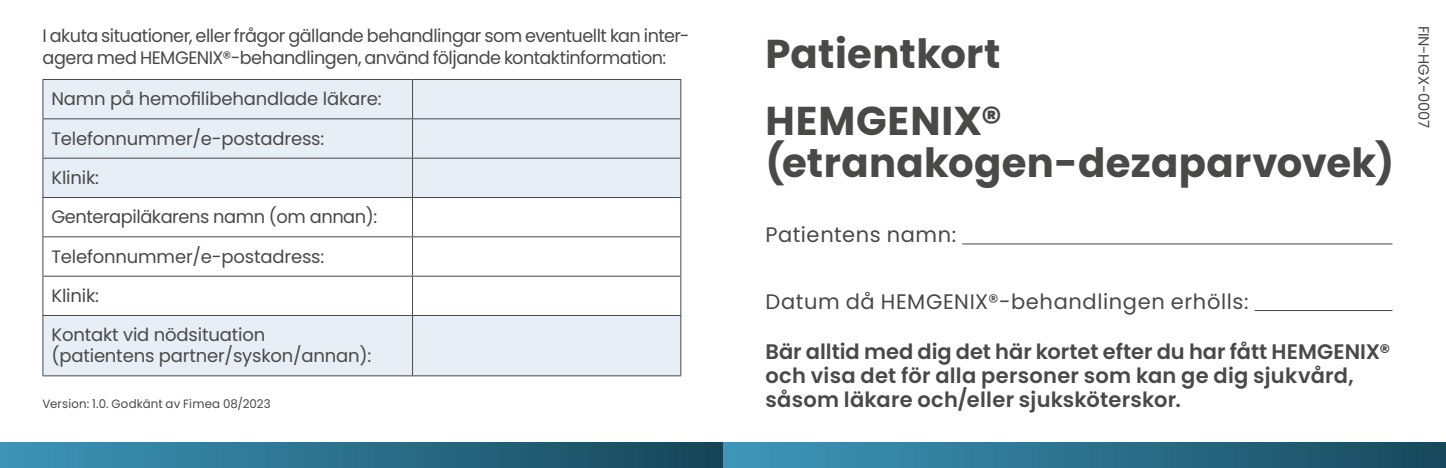
<style>
.page{position:relative;width:1446px;height:468px;background:#fff}
.page>*{position:absolute;margin:0;border:0;box-sizing:border-box;transform-origin:0 0}
.t1{font:700 40.2px/67.5px "Poppins";letter-spacing:.01em;color:#494948}
.t2{font:600 21px/24px "Poppins";letter-spacing:.01em;color:#494948}
.t3{font:21px "Poppins";letter-spacing:.03em;color:#494948}
.t4{font:18px/39.3px "Poppins";letter-spacing:-.02em;color:#494948}
.t5{font:15px "Poppins";letter-spacing:-.01em;color:#494948}
.t6{font:12px "Poppins";letter-spacing:.015em;color:#494948}
</style>
<div class="page">
<div style="left:723px;top:442px;width:723px;height:26px;background:linear-gradient(to right,#3f98bb,#18495e)"></div>
<div style="left:0;top:442px;width:723px;height:26px;background:linear-gradient(to right,#3e96b8,#17465b)"></div>
<hr style="left:962px;top:243px;width:430px;height:1px;background:#494948">
<hr style="left:1254px;top:310px;width:138px;height:1px;background:#494948">
<svg style="left:43px;top:80px;width:637px;height:295px;fill:#e8eef5"></svg>
<hr style="left:43px;top:79px;width:369px;height:1px;background:#494948">
<hr style="left:42px;top:80px;width:1px;height:38px;background:#494948">
<hr style="left:412px;top:79px;width:269px;height:1px;background:#494948">
<hr style="left:412px;top:80px;width:1px;height:38px;background:#494948">
<hr style="left:680px;top:80px;width:1px;height:38px;background:#494948">
<hr style="left:43px;top:118px;width:369px;height:1px;background:#494948">
<hr style="left:42px;top:119px;width:1px;height:39px;background:#494948">
<hr style="left:412px;top:118px;width:269px;height:1px;background:#494948">
<hr style="left:412px;top:119px;width:1px;height:39px;background:#494948">
<hr style="left:680px;top:119px;width:1px;height:39px;background:#494948">
<hr style="left:43px;top:158px;width:369px;height:1px;background:#494948">
<hr style="left:42px;top:158px;width:1px;height:39px;background:#494948">
<hr style="left:412px;top:158px;width:269px;height:1px;background:#494948">
<hr style="left:412px;top:158px;width:1px;height:39px;background:#494948">
<hr style="left:680px;top:158px;width:1px;height:39px;background:#494948">
<hr style="left:43px;top:197px;width:369px;height:1px;background:#494948">
<hr style="left:42px;top:198px;width:1px;height:38px;background:#494948">
<hr style="left:412px;top:197px;width:269px;height:1px;background:#494948">
<hr style="left:412px;top:198px;width:1px;height:38px;background:#494948">
<hr style="left:680px;top:198px;width:1px;height:38px;background:#494948">
<hr style="left:43px;top:236px;width:369px;height:1px;background:#494948">
<hr style="left:42px;top:237px;width:1px;height:39px;background:#494948">
<hr style="left:412px;top:236px;width:269px;height:1px;background:#494948">
<hr style="left:412px;top:237px;width:1px;height:39px;background:#494948">
<hr style="left:680px;top:237px;width:1px;height:39px;background:#494948">
<hr style="left:43px;top:275px;width:369px;height:2px;background:#494948">
<hr style="left:42px;top:276px;width:1px;height:39px;background:#494948">
<hr style="left:412px;top:275px;width:269px;height:2px;background:#494948">
<hr style="left:412px;top:276px;width:1px;height:39px;background:#494948">
<hr style="left:680px;top:276px;width:1px;height:39px;background:#494948">
<hr style="left:43px;top:315px;width:369px;height:1px;background:#494948">
<hr style="left:42px;top:316px;width:1px;height:59px;background:#494948">
<hr style="left:412px;top:315px;width:269px;height:1px;background:#494948">
<hr style="left:412px;top:316px;width:1px;height:59px;background:#494948">
<hr style="left:680px;top:316px;width:1px;height:59px;background:#494948">
<hr style="left:43px;top:375px;width:369px;height:1px;background:#494948">
<hr style="left:412px;top:375px;width:269px;height:1px;background:#494948">
<p class="t4" style="left:43px;top:25px;width:648px;line-height:21.6px">I akuta situationer, eller frågor gällande behandlingar som eventuellt kan inter&shy;agera med HEMGENIX®-behandlingen, använd följande kontaktinformation:</p>
<p class="t4" style="left:51px;top:79px;width:332px">Namn på hemofilibehandlade läkare:<br>Telefonnummer/e-postadress:<br>Klinik:<br>Genterapiläkarens namn (om annan):<br>Telefonnummer/e-postadress:<br>Klinik:<br>Kontakt vid nödsituation</p>
<p class="t4" style="left:51px;top:336px;width:321px">(patientens partner/syskon/annan):</p>
<p class="t6" style="left:43px;top:397px;width:230px">Version: 1.0. Godkänt av Fimea 08/2023</p>
<h1 class="t1" style="left:765px;top:20px;width:238px">Patientkort<br>HEMGENIX®</h1>
<h1 class="t1" style="left:765px;top:130px;width:630px">(etranakogen-dezaparvovek)</h1>
<p class="t3" style="left:765px;top:223px;width:192px">Patientens namn:</p>
<p class="t3" style="left:765px;top:289px;width:484px">Datum då HEMGENIX®-behandlingen erhölls:</p>
<p class="t2" style="left:765px;top:339px;width:626px">Bär alltid med dig det här kortet efter du har fått HEMGENIX® och visa det för alla personer som kan ge dig sjukvård, såsom läkare och/eller sjuksköterskor.</p>
<p class="t5" style="left:1432px;top:26px;width:104px;rotate:90deg">FIN-HGX-0007</p>
</div>
